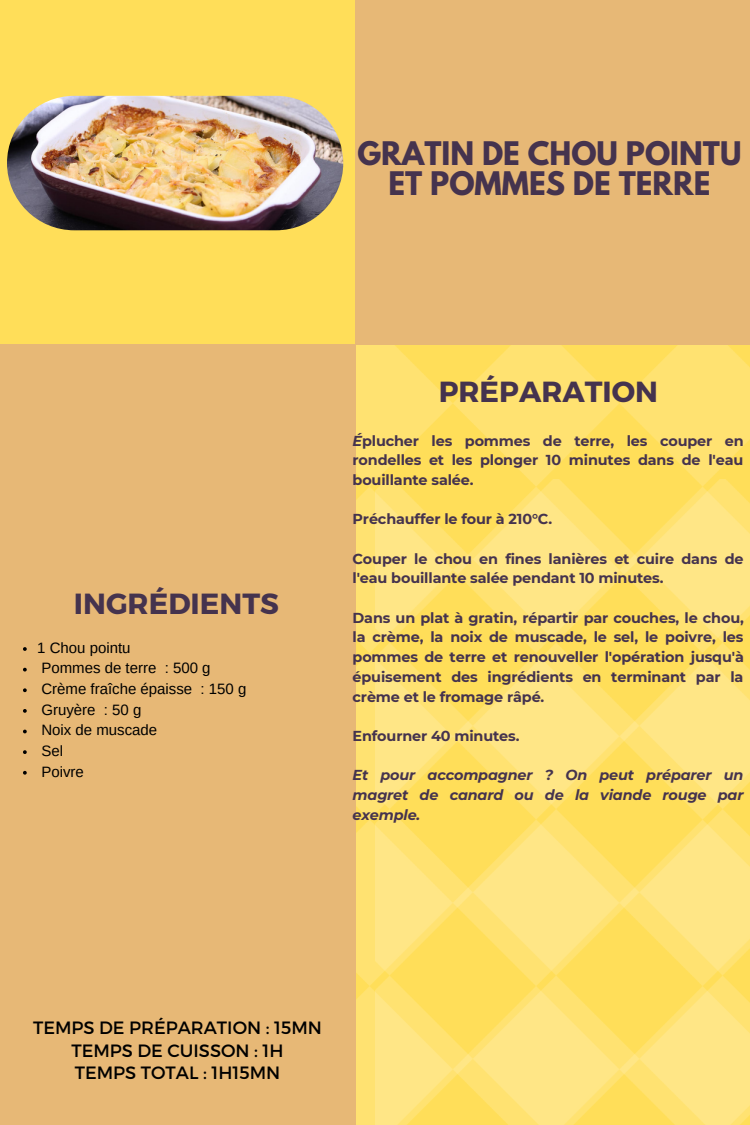
<style>
.page{position:relative;width:750px;height:1125px;background:#ffde59}
.page>*{position:absolute;margin:0;border:0;box-sizing:border-box;transform-origin:0 0}
.t1{font:700 29.12px "Montserrat";color:#45334e}
.t2{font:700 29px "Montserrat";color:#45334e}
.t3{font:700 28.75px/30px "League Spartan";color:#45334e;text-align:center}
.t4{font:17.88px/22.5px "Montserrat";color:#000;text-align:center}
.t5{font:15px/20.6px "Arimo";color:#000}
.t6{font:700 14.38px/19.8px "Montserrat";letter-spacing:-.01em;color:#45334e;text-align:justify}
.t7{font:italic 700 14.38px/19.8px "Montserrat";letter-spacing:-.01em;color:#45334e;text-align:justify}
.s1{font-style:italic}
</style>
<div class="page">
<img style="left:355px;top:345px;width:395px;height:780px">
<div style="left:0;top:345px;width:355px;height:780px;background:#e7b876"></div>
<div style="left:355px;top:0;width:395px;height:345px;background:#e7b876"></div>
<img style="left:7px;top:96px;width:336px;height:134px;border-radius:67px">
<svg style="left:23px;top:647px;width:4px;height:4px"></svg>
<svg style="left:23px;top:668px;width:4px;height:4px"></svg>
<svg style="left:23px;top:688px;width:4px;height:4px"></svg>
<svg style="left:23px;top:709px;width:4px;height:4px"></svg>
<svg style="left:23px;top:730px;width:4px;height:3px"></svg>
<svg style="left:23px;top:750px;width:4px;height:4px"></svg>
<svg style="left:23px;top:771px;width:4px;height:4px"></svg>
<h1 class="t1" style="left:74px;top:584px;width:207px">INGRÉDIENTS</h1>
<p class="t5" style="left:37px;top:637px;width:211px">1 Chou pointu<br>Pommes de terre : 500 g<br>Crème fraîche épaisse : 150 g<br>Gruyère : 50 g<br>Noix de muscade<br>Sel<br>Poivre</p>
<h3 class="t3" style="left:357px;top:142px;width:386px">GRATIN DE CHOU POINTU<br>ET POMMES DE TERRE</h3>
<h2 class="t2" style="left:439px;top:373px;width:221px">PRÉPARATION</h2>
<p class="t6" style="left:353px;top:431px;width:393px"><span class="s1">É</span>plucher les pommes de terre, les couper en rondelles et les plonger 10 minutes dans de l'eau bouillante salée.</p>
<p class="t6" style="left:353px;top:509px;width:201px">Préchauffer le four à 210°C.</p>
<p class="t6" style="left:353px;top:549px;width:393px">Couper le chou en fines lanières et cuire dans de l'eau bouillante salée pendant 10 minutes.</p>
<p class="t6" style="left:353px;top:608px;width:393px">Dans un plat à gratin, répartir par couches, le chou, la crème, la noix de muscade, le sel, le poivre, les pommes de terre et renouveller l'opération jusqu'à épuisement des ingrédients en terminant par la crème et le fromage râpé.</p>
<p class="t6" style="left:353px;top:726px;width:168px">Enfourner 40 minutes.</p>
<p class="t7" style="left:353px;top:765px;width:393px">Et pour accompagner ? On peut préparer un magret de canard ou de la viande rouge par exemple.</p>
<p class="t4" style="left:33px;top:1016px;width:290px">TEMPS DE PRÉPARATION : 15MN<br>TEMPS DE CUISSON : 1H<br>TEMPS TOTAL : 1H15MN</p>
</div>
